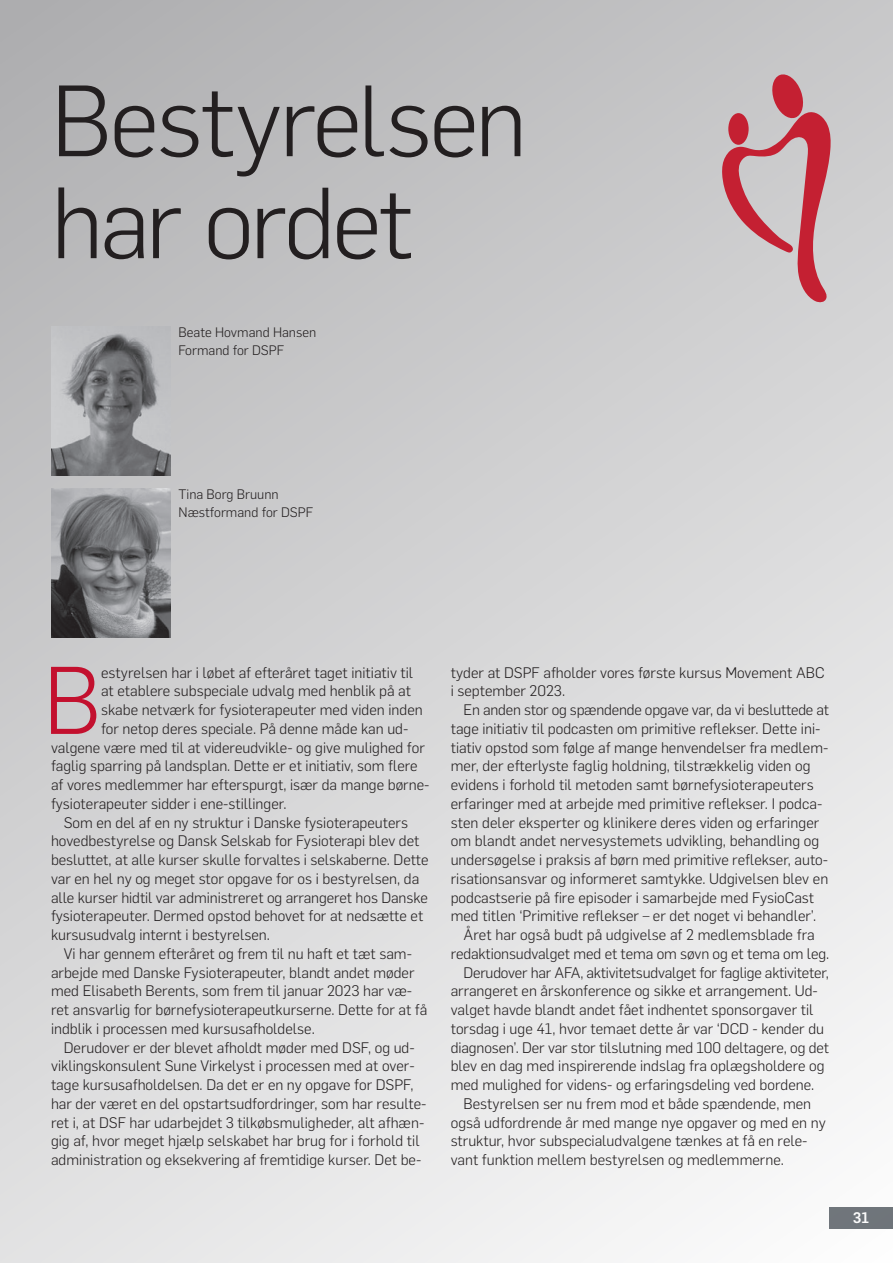
<style>
.page{position:relative;width:893px;height:1263px;background:#fff}
.page>*{position:absolute;margin:0;border:0;box-sizing:border-box;transform-origin:0 0}
.t1{font:300 99px/102px "Flama";letter-spacing:-.03em;color:#231f20}
.t2{font:300 93.9px "Flama";color:#c3102e}
.t3{font:300 15px/18.8px "Flama";color:#231f20}
.t4{font:500 15px "Flama";color:#fff}
.t5{font:300 13.5px/18px "Flama";color:#231f20}
</style>
<div class="page">
<div style="left:0;top:0;width:893px;height:1263px;background:linear-gradient(to bottom,#bababb,#f0f0f0)"></div>
<img style="left:51px;top:327px;width:119px;height:149px">
<img style="left:51px;top:489px;width:119px;height:149px">
<svg style="left:722px;top:73px;width:109px;height:230px;background:#c9989e"></svg>
<h1 class="t1" style="left:51px;top:65px;width:478px">Bestyrelsen har ordet</h1>
<p class="t5" style="left:179px;top:322px;width:139px">Beate Hovmand Hansen<br>Formand for DSPF</p>
<p class="t5" style="left:179px;top:484px;width:136px">Tina Borg Bruunn<br>Næstformand for DSPF</p>
<h2 class="t2" style="left:43px;top:637px;width:59px">B</h2>
<p class="t3" style="left:101px;top:662px;width:314px">estyrelsen har i løbet af efteråret taget initiativ til</p>
<p class="t3" style="left:101px;top:681px;width:311px">at etablere subspeciale udvalg med henblik på at</p>
<p class="t3" style="left:101px;top:700px;width:323px">skabe netværk for fysioterapeuter med viden inden</p>
<p class="t3" style="left:101px;top:718px;width:309px">for netop deres speciale. På denne måde kan ud-</p>
<p class="t3" style="left:51px;top:737px;width:375px">valgene være med til at videreudvikle- og give mulighed for</p>
<p class="t3" style="left:51px;top:756px;width:368px">faglig sparring på landsplan. Dette er et initiativ, som flere</p>
<p class="t3" style="left:51px;top:775px;width:378px">af vores medlemmer har efterspurgt, især da mange børne-</p>
<p class="t3" style="left:51px;top:793px;width:237px">fysioterapeuter sidder i ene-stillinger.</p>
<p class="t3" style="left:64px;top:812px;width:346px">Som en del af en ny struktur i Danske fysioterapeuters</p>
<p class="t3" style="left:51px;top:831px;width:370px">hovedbestyrelse og Dansk Selskab for Fysioterapi blev det</p>
<p class="t3" style="left:51px;top:850px;width:379px">besluttet, at alle kurser skulle forvaltes i selskaberne. Dette</p>
<p class="t3" style="left:51px;top:868px;width:370px">var en hel ny og meget stor opgave for os i bestyrelsen, da</p>
<p class="t3" style="left:51px;top:887px;width:378px">alle kurser hidtil var administreret og arrangeret hos Danske</p>
<p class="t3" style="left:51px;top:906px;width:374px">fysioterapeuter. Dermed opstod behovet for at nedsætte et</p>
<p class="t3" style="left:51px;top:925px;width:220px">kursusudvalg internt i bestyrelsen.</p>
<p class="t3" style="left:64px;top:943px;width:350px">Vi har gennem efteråret og frem til nu haft et tæt sam-</p>
<p class="t3" style="left:51px;top:962px;width:365px">arbejde med Danske Fysioterapeuter, blandt andet møder</p>
<p class="t3" style="left:51px;top:981px;width:363px">med Elisabeth Berents, som frem til januar 2023 har væ-</p>
<p class="t3" style="left:51px;top:1000px;width:378px">ret ansvarlig for børnefysioterapeutkurserne. Dette for at få</p>
<p class="t3" style="left:51px;top:1018px;width:265px">indblik i processen med kursusafholdelse.</p>
<p class="t3" style="left:64px;top:1037px;width:353px">Derudover er der blevet afholdt møder med DSF, og ud-</p>
<p class="t3" style="left:51px;top:1056px;width:364px">viklingskonsulent Sune Virkelyst i processen med at over-</p>
<p class="t3" style="left:51px;top:1075px;width:364px">tage kursusafholdelsen. Da det er en ny opgave for DSPF,</p>
<p class="t3" style="left:51px;top:1093px;width:377px">har der været en del opstartsudfordringer, som har resulte-</p>
<p class="t3" style="left:51px;top:1112px;width:375px">ret i, at DSF har udarbejdet 3 tilkøbsmuligheder, alt afhæn-</p>
<p class="t3" style="left:51px;top:1131px;width:370px">gig af, hvor meget hjælp selskabet har brug for i forhold til</p>
<p class="t3" style="left:51px;top:1150px;width:372px">administration og eksekvering af fremtidige kurser. Det be-</p>
<p class="t3" style="left:451px;top:662px;width:375px">tyder at DSPF afholder vores første kursus Movement ABC i september 2023.</p>
<p class="t3" style="left:463px;top:700px;width:367px">En anden stor og spændende opgave var, da vi besluttede at</p>
<p class="t3" style="left:451px;top:718px;width:370px">tage initiativ til podcasten om primitive reflekser. Dette ini-</p>
<p class="t3" style="left:451px;top:737px;width:379px">tiativ opstod som følge af mange henvendelser fra medlem-</p>
<p class="t3" style="left:451px;top:756px;width:361px">mer, der efterlyste faglig holdning, tilstrækkelig viden og</p>
<p class="t3" style="left:451px;top:775px;width:365px">evidens i forhold til metoden samt børnefysioterapeuters</p>
<p class="t3" style="left:451px;top:793px;width:373px">erfaringer med at arbejde med primitive reflekser. I podca-</p>
<p class="t3" style="left:451px;top:812px;width:370px">sten deler eksperter og klinikere deres viden og erfaringer</p>
<p class="t3" style="left:451px;top:831px;width:370px">om blandt andet nervesystemets udvikling, behandling og</p>
<p class="t3" style="left:451px;top:850px;width:379px">undersøgelse i praksis af børn med primitive reflekser, auto-</p>
<p class="t3" style="left:451px;top:868px;width:379px">risationsansvar og informeret samtykke. Udgivelsen blev en</p>
<p class="t3" style="left:451px;top:887px;width:365px">podcastserie på fire episoder i samarbejde med FysioCast</p>
<p class="t3" style="left:451px;top:906px;width:367px">med titlen ‘Primitive reflekser – er det noget vi behandler’.</p>
<p class="t3" style="left:463px;top:925px;width:353px">Året har også budt på udgivelse af 2 medlemsblade fra</p>
<p class="t3" style="left:451px;top:943px;width:380px">redaktionsudvalget med et tema om søvn og et tema om leg.</p>
<p class="t3" style="left:463px;top:962px;width:367px">Derudover har AFA, aktivitetsudvalget for faglige aktiviteter,</p>
<p class="t3" style="left:451px;top:981px;width:369px">arrangeret en årskonference og sikke et arrangement. Ud-</p>
<p class="t3" style="left:451px;top:1000px;width:364px">valget havde blandt andet fået indhentet sponsorgaver til</p>
<p class="t3" style="left:451px;top:1018px;width:375px">torsdag i uge 41, hvor temaet dette år var ‘DCD - kender du</p>
<p class="t3" style="left:451px;top:1037px;width:380px">diagnosen’. Der var stor tilslutning med 100 deltagere, og det</p>
<p class="t3" style="left:451px;top:1056px;width:375px">blev en dag med inspirerende indslag fra oplægsholdere og</p>
<p class="t3" style="left:451px;top:1075px;width:365px">med mulighed for videns- og erfaringsdeling ved bordene.</p>
<p class="t3" style="left:463px;top:1093px;width:349px">Bestyrelsen ser nu frem mod et både spændende, men</p>
<p class="t3" style="left:451px;top:1112px;width:377px">også udfordrende år med mange nye opgaver og med en ny</p>
<p class="t3" style="left:451px;top:1131px;width:358px">struktur, hvor subspecialudvalgene tænkes at få en rele-</p>
<p class="t3" style="left:451px;top:1150px;width:335px">vant funktion mellem bestyrelsen og medlemmerne.</p>
<p class="t4" style="left:853px;top:1207px;width:18px">31</p>
</div>
